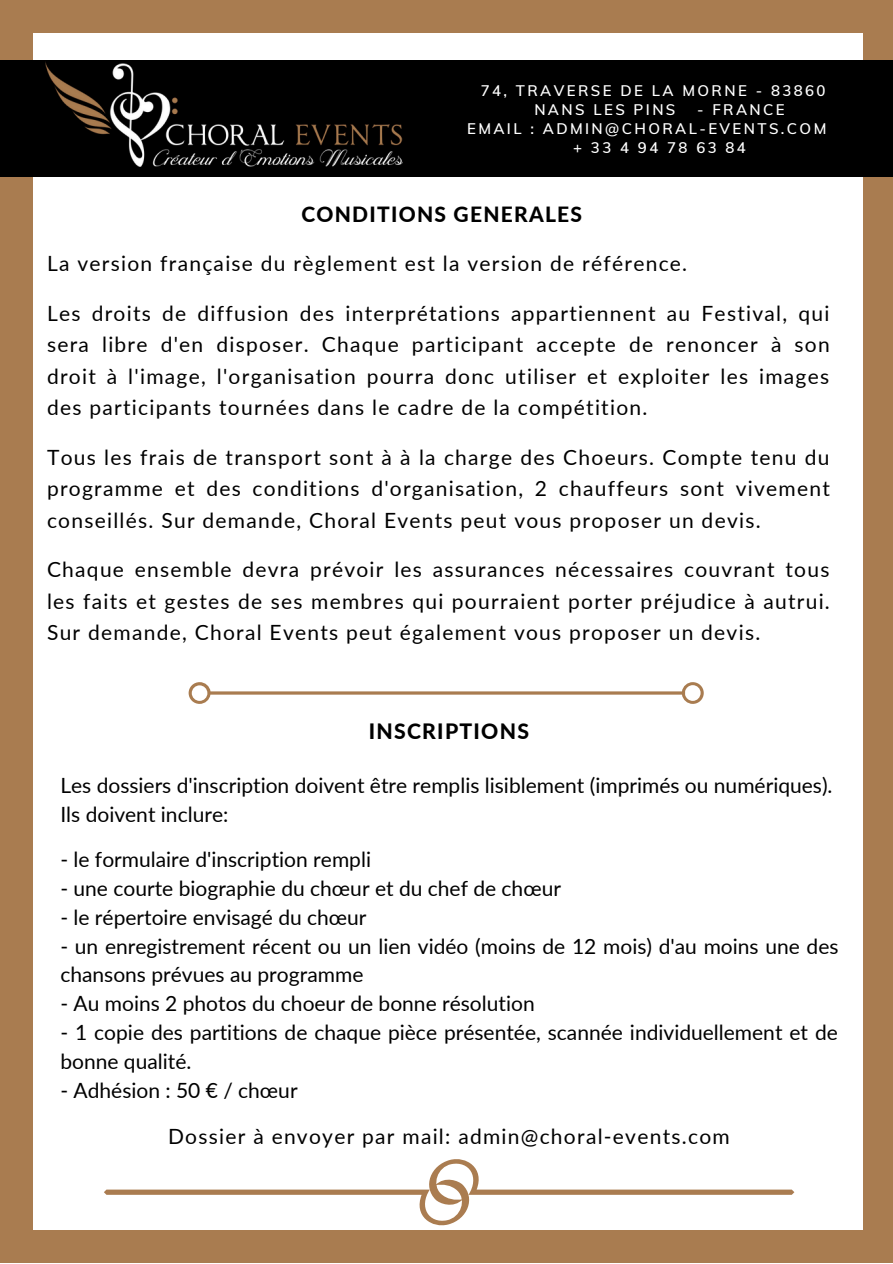
<style>
.page{position:relative;width:893px;height:1264px;background:#fff}
.page>*{position:absolute;margin:0;border:0;box-sizing:border-box;transform-origin:0 0}
.t1{font:800 21.15px "Lato";letter-spacing:.06em;color:#000}
.t2{font:21px/31.5px "Lato";color:#000;text-align:justify}
.t3{font:21px/45.9px "Lato";letter-spacing:.06em;color:#000}
.t4{font:800 21px "Lato";letter-spacing:.06em;color:#000}
.t5{font:600 15px/19px "Muli";letter-spacing:.16em;color:#fff}
.t6{font:600 15px "Muli";letter-spacing:.375em;color:#fff}
</style>
<div class="page">
<div style="left:0;top:0;width:892px;height:1262px;background:#a97c50"></div>
<div style="left:34px;top:33px;width:828px;height:1196px;background:#fff"></div>
<div style="left:0;top:60px;width:892px;height:116px;background:#000"></div>
<svg style="left:104px;top:1159px;width:690px;height:67px"></svg>
<img style="left:45px;top:62px;width:358px;height:104px">
<svg style="left:189px;top:682px;width:514px;height:22px"></svg>
<p class="t5" style="left:534px;top:80px;width:293px;text-indent:-54px">74, TRAVERSE DE LA MORNE - 83860<br>NANS LES PINS</p>
<p class="t5" style="left:697px;top:100px;width:89px">- FRANCE</p>
<p class="t5" style="left:467px;top:119px;width:361px">EMAIL : ADMIN@CHORAL-EVENTS.COM</p>
<p class="t6" style="left:573px;top:138px;width:174px">+33494786384</p>
<p class="t4" style="left:301px;top:201px;width:282px">CONDITIONS GENERALES</p>
<p class="t3" style="left:47px;top:240px;width:641px">La version française du règlement est la version de référence.</p>
<p class="t2" style="left:47px;top:297px;width:784px">Les droits de diffusion des interprétations appartiennent au Festival, qui sera libre d'en disposer. Chaque participant accepte de renoncer à son droit à l'image, l'organisation pourra donc utiliser et exploiter les images des participants tournées dans le cadre de la compétition.</p>
<p class="t2" style="left:47px;top:441px;width:784px">Tous les frais de transport sont à à la charge des Choeurs. Compte tenu du programme et des conditions d'organisation, 2 chauffeurs sont vivement conseillés. Sur demande, Choral Events peut vous proposer un devis.</p>
<p class="t2" style="left:47px;top:553px;width:784px">Chaque ensemble devra prévoir les assurances nécessaires couvrant tous les faits et gestes de ses membres qui pourraient porter préjudice à autrui.<br>Sur demande, Choral Events peut également vous proposer un devis.</p>
<p class="t1" style="left:369px;top:717px;width:162px">INSCRIPTIONS</p>
<p class="t2" style="left:60px;top:770px;width:773px;line-height:29px">Les dossiers d'inscription doivent être remplis lisiblement (imprimés ou numériques).<br>Ils doivent inclure:</p>
<p class="t2" style="left:60px;top:842px;width:312px">- le formulaire d'inscription rempli</p>
<p class="t2" style="left:60px;top:871px;width:502px">- une courte biographie du chœur et du chef de chœur</p>
<p class="t2" style="left:60px;top:900px;width:308px">- le répertoire envisagé du chœur</p>
<p class="t2" style="left:60px;top:930px;width:779px;line-height:29px">- un enregistrement récent ou un lien vidéo (moins de 12 mois) d'au moins une des chansons prévues au programme</p>
<p class="t2" style="left:60px;top:987px;width:476px">- Au moins 2 photos du choeur de bonne résolution</p>
<p class="t2" style="left:60px;top:1017px;width:779px;line-height:29px">- 1 copie des partitions de chaque pièce présentée, scannée individuellement et de bonne qualité.</p>
<p class="t3" style="left:168px;top:1067px;width:563px;text-indent:-108px">- Adhésion : 50 € / chœur<br>Dossier à envoyer par mail: admin@choral-events.com</p>
</div>
